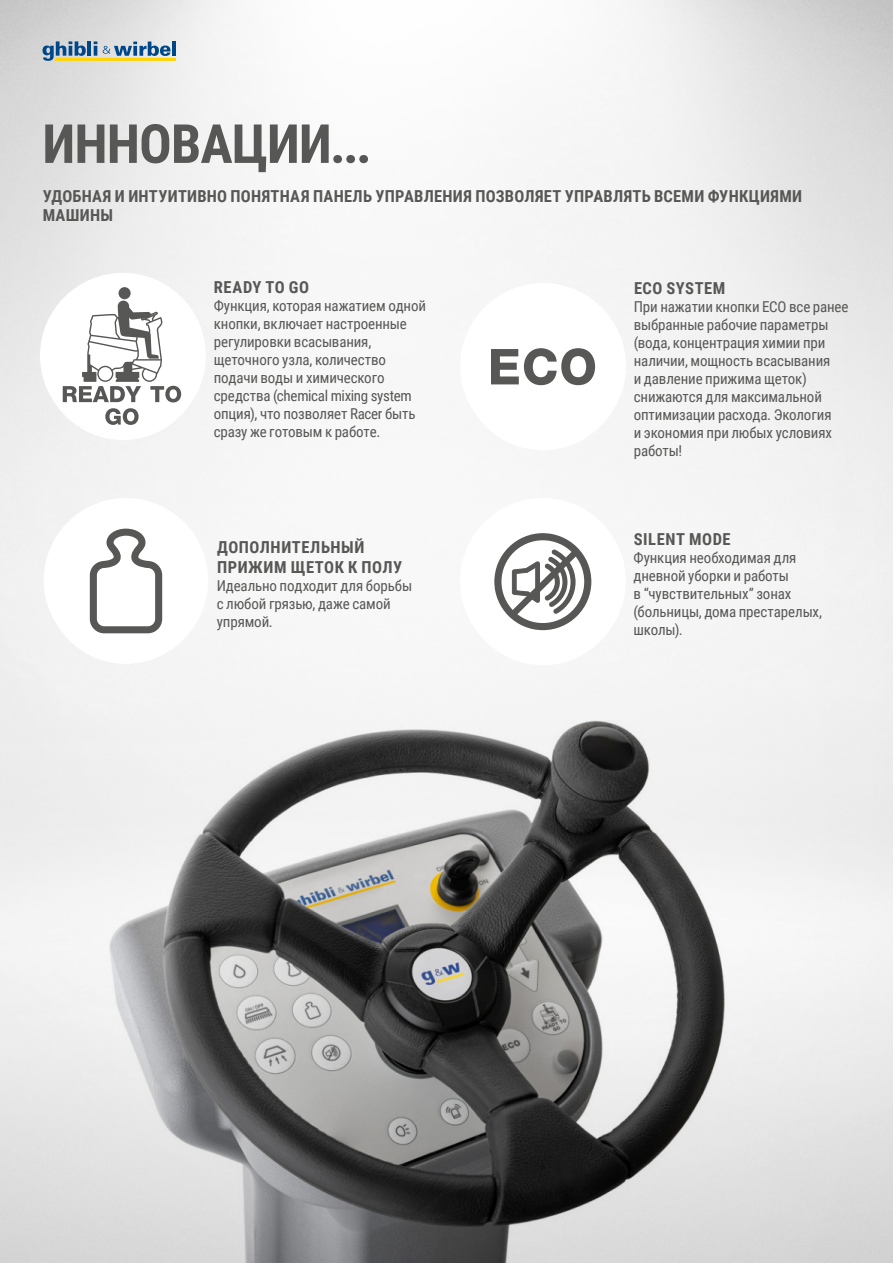
<style>
.page{position:relative;width:893px;height:1263px;background:#fff}
.page>*{position:absolute;margin:0;border:0;box-sizing:border-box;transform-origin:0 0}
.t1{font:700 54px "Roboto Condensed";letter-spacing:-.015em;color:#575756}
.t2{font:700 16.5px/19.8px "Roboto Condensed";letter-spacing:.02em;color:#575756}
.t3{font:15px/18px "Roboto Condensed";letter-spacing:-.01em;color:#575756}
</style>
<div class="page">
<svg style="left:43px;top:41px;width:133px;height:20px;background:#96a9a3"></svg>
<svg style="left:44px;top:498px;width:164px;height:166px"></svg>
<svg style="left:460px;top:283px;width:166px;height:167px"></svg>
<svg style="left:460px;top:498px;width:166px;height:167px"></svg>
<svg style="left:40px;top:273px;width:166px;height:167px"></svg>
<div style="left:119px;top:287px;width:12px;height:12px;background:#575756;border-radius:50%"></div>
<img style="left:83px;top:703px;width:650px;height:560px">
<h1 class="t1" style="left:43px;top:106px;width:331px">ИННОВАЦИИ...</h1>
<p class="t2" style="left:43px;top:186px;width:761px">УДОБНАЯ И ИНТУИТИВНО ПОНЯТНАЯ ПАНЕЛЬ УПРАВЛЕНИЯ ПОЗВОЛЯЕТ УПРАВЛЯТЬ ВСЕМИ ФУНКЦИЯМИ<br>МАШИНЫ</p>
<p class="t2" style="left:214px;top:277px;width:97px">READY TO GO</p>
<p class="t3" style="left:214px;top:296px;width:214px">Функция, которая нажатием одной кнопки, включает настроенные регулировки всасывания, щеточного узла, количество подачи воды и химического средства (chemical mixing system опция), что позволяет Racer быть сразу же готовым к работе.</p>
<p class="t2" style="left:217px;top:536px;width:187px">ДОПОЛНИТЕЛЬНЫЙ<br>ПРИЖИМ ЩЕТОК К ПОЛУ</p>
<p class="t3" style="left:217px;top:576px;width:197px">Идеально подходит для борьбы с любой грязью, даже самой упрямой.</p>
<p class="t2" style="left:634px;top:279px;width:93px">ECO SYSTEM</p>
<p class="t3" style="left:634px;top:297px;width:216px">При нажатии кнопки ECO все ранее выбранные рабочие параметры (вода, концентрация химии при наличии, мощность всасывания<br>и давление прижима щеток) снижаются для максимальной оптимизации расхода. Экология<br>и экономия при любых условиях работы!</p>
<p class="t2" style="left:634px;top:530px;width:98px">SILENT MODE</p>
<p class="t3" style="left:634px;top:548px;width:190px">Функция необходимая для дневной уборки и работы<br>в “чувствительных” зонах (больницы, дома престарелых, школы).</p>
</div>
